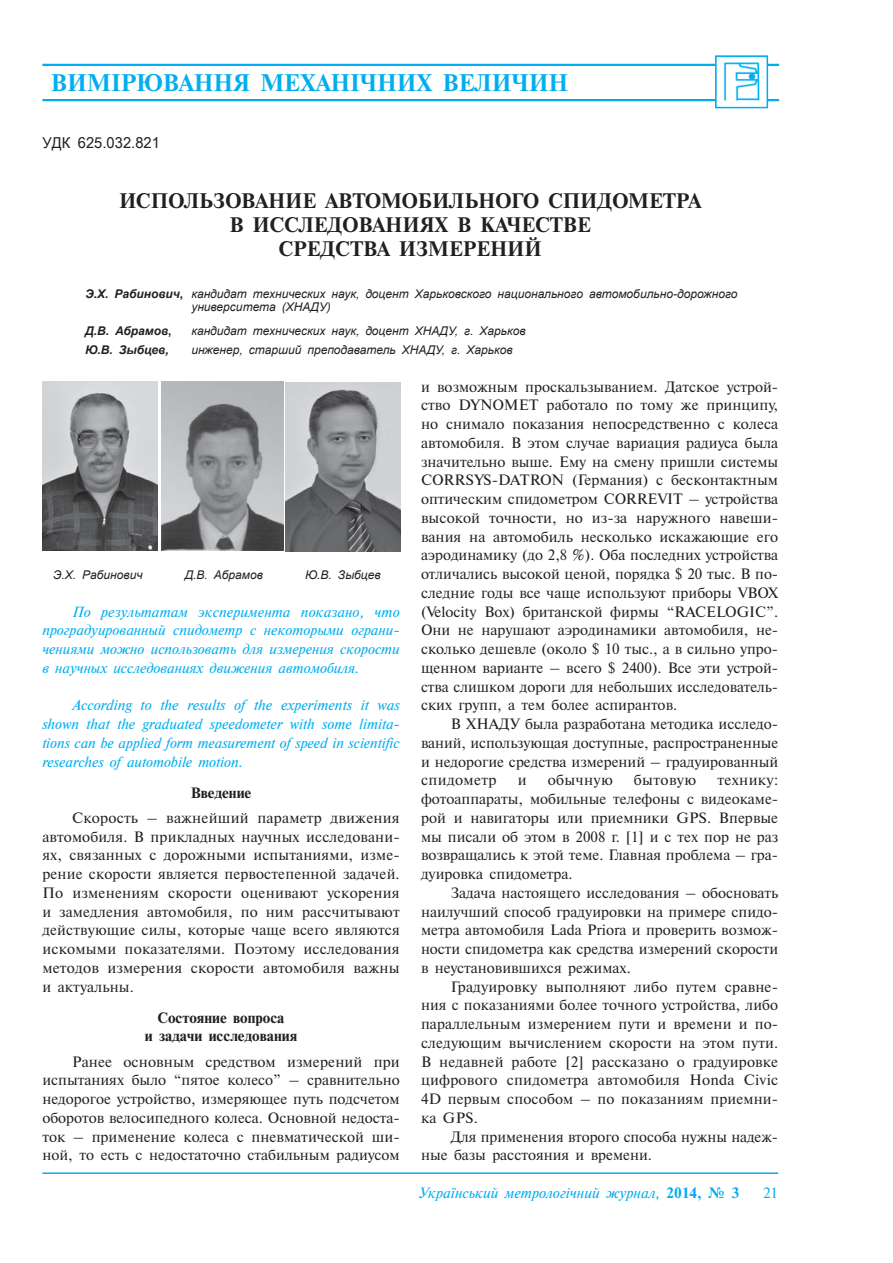
<style>
.page{position:relative;width:893px;height:1263px;background:#fff}
.page>*{position:absolute;margin:0;border:0;box-sizing:border-box;transform-origin:0 0}
.t1{font:700 24px "Newton C";color:#00aeef}
.t2{font:700 21px/24px "Newton C";color:#231f20;text-align:center}
.t3{font:15px/18.8px "Newton C";color:#231f20;text-align:justify}
.t4{font:700 15px/18px "Newton C";color:#231f20;text-align:center}
.t5{font:italic 15px "Newton C";color:#00aeef}
.t6{font:15px "Newton C";letter-spacing:.025em;color:#231f20}
.t7{font:15px "Arial Narrow";color:#231f20;scale:1.2 1}
.t8{font:15px "Newton C";color:#00aeef}
.t9{font:italic 14.7px/18.8px "Newton C";color:#00aeef;text-align:justify}
.t10{font:italic 12px/13.5px "Arial";color:#231f20}
.t11{font:italic 700 12px "Arial";color:#231f20}
.s1{font-weight:700}
.s2{font-weight:700;font-style:normal}
.s3{font-style:normal}
</style>
<div class="page">
<hr style="left:42px;top:99px;width:737px;height:2px;background:#00aeef">
<hr style="left:42px;top:64px;width:737px;height:2px;background:#00aeef">
<img style="left:718px;top:62px;width:47px;height:39px">
<div style="left:715px;top:55px;width:53px;height:53px;border:2px solid #00aeef"></div>
<img style="left:43px;top:381px;width:115px;height:170px">
<img style="left:161px;top:382px;width:239px;height:170px">
<hr style="left:42px;top:1172px;width:736px;height:2px;background:#00aeef">
<h1 class="t1" style="left:51px;top:73px;width:519px">ВИМІРЮВАННЯ МЕХАНІЧНИХ ВЕЛИЧИН</h1>
<p class="t7" style="left:43px;top:134px;width:99px">УДК 625.032.821</p>
<h2 class="t2" style="left:119px;top:191px;width:583px">ИСПОЛЬЗОВАНИЕ АВТОМОБИЛЬНОГО СПИДОМЕТРА<br>В ИССЛЕДОВАНИЯХ В КАЧЕСТВЕ<br>СРЕДСТВА ИЗМЕРЕНИЙ</h2>
<p class="t10" style="left:191px;top:287px;width:548px;text-indent:-106px"><span class="s1">Э.Х. Рабинович</span><span class="s2">,</span> кандидат технических наук, доцент Харьковского национального автомобильно-дорожного университета (ХНАДУ)</p>
<p class="t11" style="left:85px;top:324px;width:88px">Д.В. Абрамов<span class="s3">,</span></p>
<p class="t10" style="left:191px;top:324px;width:336px">кандидат технических наук, доцент ХНАДУ, г. Харьков</p>
<p class="t11" style="left:85px;top:343px;width:85px">Ю.В. Зыбцев,</p>
<p class="t10" style="left:191px;top:343px;width:323px">инженер, старший преподаватель ХНАДУ, г. Харьков</p>
<p class="t10" style="left:53px;top:568px;width:91px">Э.Х. Рабинович</p>
<p class="t10" style="left:185px;top:568px;width:80px">Д.В. Абрамов</p>
<p class="t10" style="left:305px;top:568px;width:77px">Ю.В. Зыбцев</p>
<p class="t9" style="left:42px;top:604px;width:359px;text-indent:30px">По результатам эксперимента показано, что проградуированный спидометр с некоторыми ограни&shy;чениями можно использовать для измерения скорости в научных исследованиях движения автомобиля.</p>
<p class="t9" style="left:42px;top:697px;width:359px;text-indent:30px">According to the results of the experiments it was shown that the graduated speedometer with some limita&shy;tions can be applied form measurement of speed in scientific researches of automobile motion.</p>
<p class="t4" style="left:191px;top:785px;width:62px">Введение</p>
<p class="t3" style="left:42px;top:810px;width:359px;text-indent:30px">Скорость – важнейший параметр движения авто мобиля. В прикладных научных исследовани&shy;ях, связанных с дорожными испытаниями, изме&shy;рение скорости является первостепенной задачей.<br>По изменениям скорости оценивают ускорения и замедления автомобиля, по ним рассчитывают действующие силы, которые чаще всего являются искомыми показателями. Поэтому исследования методов измерения скорости автомобиля важны и актуальны.</p>
<p class="t4" style="left:145px;top:1010px;width:154px">Состояние вопроса<br>и задачи исследования</p>
<p class="t3" style="left:42px;top:1054px;width:359px;text-indent:30px">Ранее основным средством измерений при испытаниях было “пятое колесо” – сравнительно недорогое устройство, измеряющее путь подсчетом оборотов велосипедного колеса. Основной недоста&shy;ток – применение колеса с пневматической ши&shy;ной, то есть с недостаточно стабильным радиусом</p>
<p class="t3" style="left:421px;top:379px;width:359px">и возможным проскальзыванием. Датское устрой&shy;ство DYNOMET работало по тому же принципу, но снимало показания непосредственно с колеса автомобиля. В этом случае вариация радиуса была значительно выше. Ему на смену пришли системы CORRSYS-DATRON (Германия) с бесконтактным оптическим спидометром CORREVIT – устройства высокой точности, но из-за наружного навеши&shy;вания на автомобиль несколько искажающие его аэродинамику (до 2,8 %). Оба последних устройства отличались высокой ценой, порядка $ 20 тыс. В по&shy;следние годы все чаще используют приборы VBOX (Velocity Box) британской фирмы “RACELOGIC”.<br>Они не нарушают аэродинамики автомобиля, не&shy;сколько дешевле (около $ 10 тыс., а в сильно упро&shy;щенном варианте – всего $ 2400). Все эти устрой&shy;ства слишком дороги для небольших исследователь&shy;ских групп, а тем более аспирантов.</p>
<p class="t3" style="left:421px;top:716px;width:359px;text-indent:30px">В ХНАДУ была разработана методика исследо&shy;ваний, использующая доступные, распространенные и недорогие средства измерений – градуированный спидометр</p>
<p class="t3" style="left:518px;top:772px;width:10px">и</p>
<p class="t6" style="left:548px;top:775px;width:66px">обычную</p>
<p class="t6" style="left:634px;top:775px;width:64px">бытовую</p>
<p class="t3" style="left:421px;top:772px;width:359px;text-indent:296px">технику: фотоаппараты, мобильные телефоны с видеокаме&shy;рой и навигаторы или приемники GPS. Впервые мы писали об этом в 2008 г. [1] и с тех пор не раз возвращались к этой теме. Главная проблема – гра&shy;дуировка спидометра.</p>
<p class="t3" style="left:421px;top:885px;width:359px;text-indent:30px">Задача настоящего исследования – обосновать наилучший способ градуировки на примере спидо&shy;метра автомобиля Lada Priora и проверить возмож&shy;ности спидометра как средства измерений скорости в неустановившихся режимах.</p>
<p class="t3" style="left:421px;top:979px;width:359px;text-indent:30px">Градуировку выполняют либо путем сравне&shy;ния с показаниями более точного устройства, либо параллельным измерением пути и времени и по&shy;следующим вычислением скорости на этом пути.<br>В недавней работе [2] рассказано о градуировке цифрового спидометра автомобиля Honda Civic 4D первым способом – по показаниям приемни&shy;ка GPS.</p>
<p class="t3" style="left:421px;top:1129px;width:359px;text-indent:30px">Для применения второго способа нужны надеж&shy;ные базы расстояния и времени.</p>
<p class="t5" style="left:419px;top:1187px;width:322px">Український метрологічний журнал, <span class="s2">2014, № 3</span></p>
<p class="t8" style="left:763px;top:1187px;width:16px">21</p>
</div>
